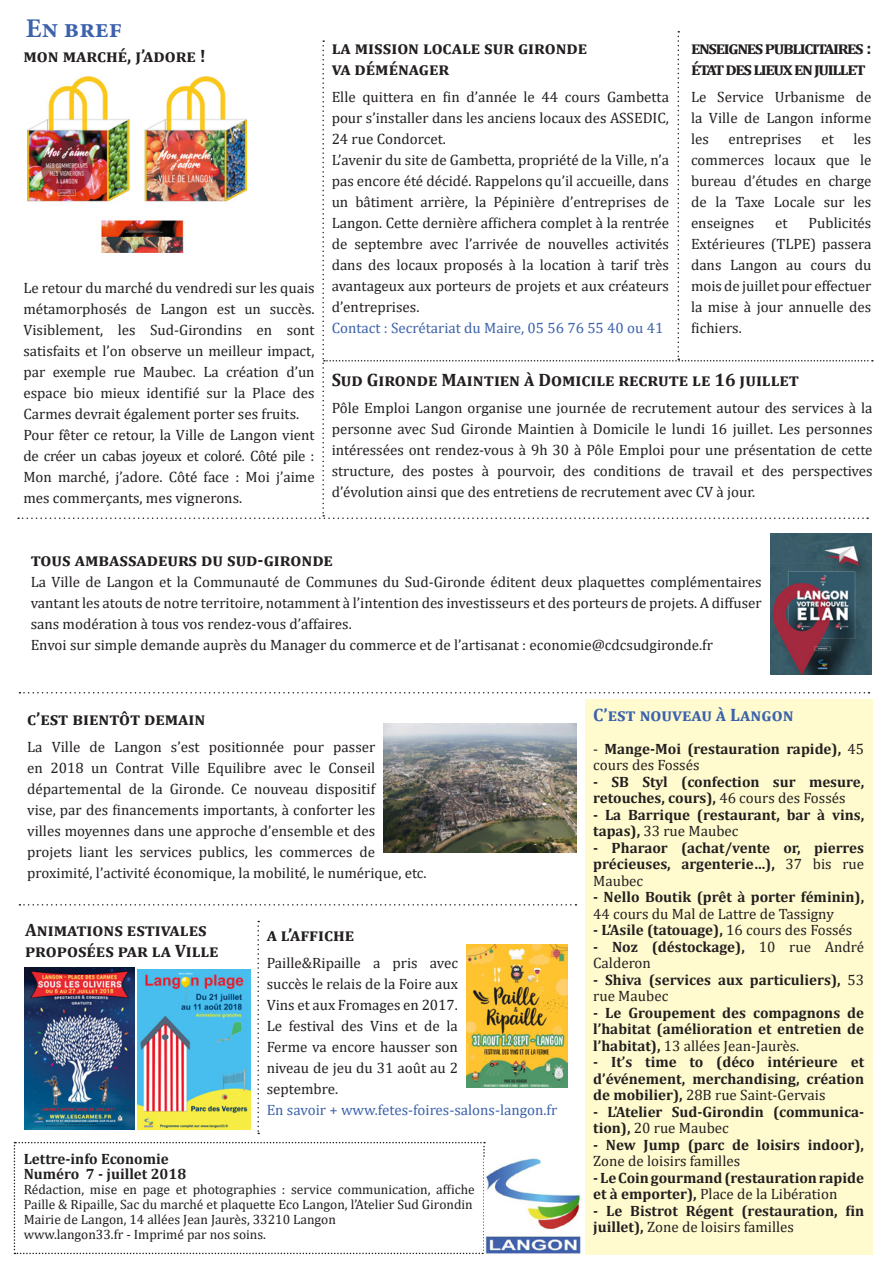
<style>
.page{position:relative;width:893px;height:1263px;background:#fff}
.page>*{position:absolute;margin:0;border:0;box-sizing:border-box;transform-origin:0 0}
.t1{font:700 27px "Minion Pro";color:#3c62ac}
.t2{font:700 18px "Cambria";color:#231f20}
.t3{font:700 18px/21.6px "Cambria";letter-spacing:-.075em;color:#231f20}
.t4{font:700 18px "Cambria";color:#3c62ac}
.t5{font:15px/21px "Cambria";color:#231f20;text-align:justify}
.t6{font:700 15px/16.5px "Cambria";color:#231f20}
.t7{font:15px "Cambria";color:#3c62ac}
.t8{font:13.5px/15px "Cambria";color:#231f20}
.s1{font-weight:400}
.s2{font-weight:700}
</style>
<div class="page">
<svg style="left:14px;top:1142px;width:471px;height:112px"></svg>
<img style="left:485px;top:1158px;width:96px;height:96px">
<svg style="left:19px;top:692px;width:850px;height:1px"></svg>
<img style="left:770px;top:533px;width:101px;height:142px">
<div style="left:585px;top:699px;width:288px;height:555px;background:#fffbce"></div>
<svg style="left:18px;top:31px;width:855px;height:488px"></svg>
<img style="left:384px;top:724px;width:192px;height:128px">
<img style="left:466px;top:944px;width:102px;height:143px">
<img style="left:24px;top:968px;width:111px;height:161px">
<img style="left:137px;top:969px;width:114px;height:160px">
<svg style="left:19px;top:904px;width:557px;height:1px"></svg>
<svg style="left:257px;top:921px;width:2px;height:213px"></svg>
<p class="t1" style="left:26px;top:10px;width:98px">En bref</p>
<p class="t2" style="left:23px;top:43px;width:184px">mon marché, j’adore !</p>
<p class="t5" style="left:23px;top:277px;width:293px">Le retour du marché du vendredi sur les quais métamorphosés de Langon est un succès.<br>Visiblement, les Sud-Girondins en sont satisfaits et l’on observe un meilleur impact, par exemple rue Maubec. La création d’un espace bio mieux identifié sur la Place des Carmes devrait également porter ses fruits.</p>
<p class="t5" style="left:23px;top:424px;width:293px">Pour fêter ce retour, la Ville de Langon vient de créer un cabas joyeux et coloré. Côté pile :<br>Mon marché, j’adore. Côté face : Moi j’aime mes commerçants, mes vignerons.</p>
<p class="t2" style="left:332px;top:35px;width:257px">la mission locale sur gironde</p>
<p class="t2" style="left:332px;top:56px;width:117px">va déménager</p>
<p class="t5" style="left:332px;top:87px;width:339px">Elle quittera en fin d’année le 44 cours Gambetta pour s’installer dans les anciens locaux des ASSEDIC, 24 rue Condorcet.</p>
<p class="t5" style="left:332px;top:150px;width:339px">L’avenir du site de Gambetta, propriété de la Ville, n’a pas encore été décidé. Rappelons qu’il accueille, dans un bâtiment arrière, la Pépinière d’entreprises de Langon. Cette dernière affichera complet à la rentrée de septembre avec l’arrivée de nouvelles activités dans des locaux proposés à la location à tarif très avantageux aux porteurs de projets et aux créateurs d’entreprises.</p>
<p class="t7" style="left:332px;top:319px;width:333px">Contact : Secrétariat du Maire, 05 56 76 55 40 ou 41</p>
<p class="t3" style="left:691px;top:36px;width:182px">enseignes publicitaires : état des lieux en juillet</p>
<p class="t5" style="left:691px;top:87px;width:182px">Le Service Urbanisme de la Ville de Langon informe les</p>
<p class="t5" style="left:691px;top:129px;width:182px;text-indent:163px">les commerces locaux que le bureau d’études en charge de la Taxe Locale sur les enseignes</p>
<p class="t5" style="left:729px;top:129px;width:74px">entreprises</p>
<p class="t5" style="left:821px;top:129px;width:14px">et</p>
<p class="t5" style="left:691px;top:213px;width:182px;text-indent:118px">Publicités Extérieures (TLPE) passera dans Langon au cours du mois de juillet pour effectuer la mise à jour annuelle des fichiers.</p>
<p class="t5" style="left:775px;top:213px;width:14px">et</p>
<p class="t2" style="left:332px;top:367px;width:469px">Sud Gironde Maintien à Domicile recrute le 16 juillet</p>
<p class="t5" style="left:332px;top:397px;width:542px">Pôle Emploi Langon organise une journée de recrutement autour des services à la personne avec Sud Gironde Maintien à Domicile le lundi 16 juillet. Les personnes intéressées ont rendez-vous à 9h 30 à Pôle Emploi pour une présentation de cette structure, des postes à pourvoir, des conditions de travail et des perspectives d’évolution ainsi que des entretiens de recrutement avec CV à jour.</p>
<p class="t2" style="left:31px;top:547px;width:304px">tous ambassadeurs du sud-gironde</p>
<p class="t5" style="left:31px;top:571px;width:732px">La Ville de Langon et la Communauté de Communes du Sud-Gironde éditent deux plaquettes complémentaires vantant les atouts de notre territoire, notamment à l’intention des investisseurs et des porteurs de projets. A diffuser sans modération à tous vos rendez-vous d’affaires.</p>
<p class="t5" style="left:31px;top:634px;width:684px">Envoi sur simple demande auprès du Manager du commerce et de l’artisanat : economie@cdcsudgironde.fr</p>
<p class="t2" style="left:27px;top:706px;width:180px">c’est bientôt demain</p>
<p class="t5" style="left:27px;top:736px;width:401px;text-align:left">La Ville de Langon s’est positionnée pour passer<br>en 2018 un Contrat Ville Equilibre avec le Conseil départemental de la Gironde. Ce nouveau dispositif<br>vise, par des financements importants, à conforter les<br>villes moyennes dans une approche d’ensemble et des<br>projets liant les services publics, les commerces de proximité, l’activité économique, la mobilité, le numérique, etc.</p>
<p class="t2" style="left:25px;top:917px;width:183px">Animations estivales</p>
<p class="t2" style="left:25px;top:938px;width:195px">proposées par la Ville</p>
<p class="t2" style="left:267px;top:922px;width:89px">a l’affiche</p>
<p class="t5" style="left:267px;top:952px;width:193px">Paille&amp;Ripaille a pris avec succès le relais de la Foire aux Vins et aux Fromages en 2017.<br>Le festival des Vins et de la Ferme va encore hausser son niveau de jeu du 31 août au 2 septembre.</p>
<p class="t7" style="left:267px;top:1101px;width:292px">En savoir + www.fetes-foires-salons-langon.fr</p>
<p class="t6" style="left:24px;top:1150px;width:147px">Lettre-info Economie</p>
<p class="t6" style="left:24px;top:1165px;width:164px">Numéro 7 - juillet 2018</p>
<p class="t8" style="left:24px;top:1181px;width:453px">Rédaction, mise en page et photographies : service communication, affiche<br>Paille &amp; Ripaille, Sac du marché et plaquette Eco Langon, l’Atelier Sud Girondin</p>
<p class="t8" style="left:24px;top:1211px;width:314px">Mairie de Langon, 14 allées Jean Jaurès, 33210 Langon</p>
<p class="t8" style="left:24px;top:1226px;width:244px">www.langon33.fr - Imprimé par nos soins.</p>
<p class="t4" style="left:593px;top:702px;width:202px">C’est nouveau à Langon</p>
<p class="t6" style="left:593px;top:740px;width:272px"><span class="s1">-</span> Mange-Moi (restauration rapide), <span class="s1">45 cours des Fossés</span></p>
<p class="t6" style="left:593px;top:773px;width:272px">- SB Styl (confection sur mesure, retouches, cours), <span class="s1">46 cours des Fossés</span></p>
<p class="t6" style="left:593px;top:806px;width:272px">- La Barrique (restaurant, bar à vins, tapas), <span class="s1">33 rue Maubec</span></p>
<p class="t6" style="left:593px;top:839px;width:272px;text-align:justify">- Pharaor (achat/vente or, pierres précieuses, argenterie…), <span class="s1">37 bis rue Maubec</span></p>
<p class="t6" style="left:593px;top:888px;width:272px">- Nello Boutik (prêt à porter féminin),<br><span class="s1">44 cours du Mal de Lattre de Tassigny</span></p>
<p class="t6" style="left:593px;top:921px;width:261px">- L’Asile (tatouage), <span class="s1">16 cours des Fossés</span></p>
<p class="t5" style="left:593px;top:938px;width:272px;line-height:16.5px"><span class="s2">- Noz (déstockage),</span> 10 rue André<br>Calderon</p>
<p class="t6" style="left:593px;top:971px;width:272px">- Shiva (services aux particuliers), <span class="s1">53 rue Maubec</span></p>
<p class="t6" style="left:593px;top:1004px;width:272px;text-align:justify">- Le Groupement des compagnons de l’habitat (amélioration et entretien de l’habitat), <span class="s1">13 allées Jean-Jaurès.</span></p>
<p class="t6" style="left:593px;top:1053px;width:272px;text-align:justify">- It’s time to (déco intérieure et d’événement, merchandising, création de mobilier), <span class="s1">28B rue Saint-Gervais</span></p>
<p class="t6" style="left:593px;top:1103px;width:272px">- L’Atelier Sud-Girondin (communica&shy;tion), <span class="s1">20 rue Maubec</span></p>
<p class="t6" style="left:593px;top:1136px;width:272px">- New Jump (parc de loisirs indoor),<br><span class="s1">Zone de loisirs familles</span></p>
<p class="t6" style="left:593px;top:1169px;width:272px">- Le Coin gourmand (restauration rapide et à emporter), <span class="s1">Place de la Libération</span></p>
<p class="t6" style="left:593px;top:1202px;width:272px">- Le Bistrot Régent (restauration, fin juillet), <span class="s1">Zone de loisirs familles</span></p>
</div>
